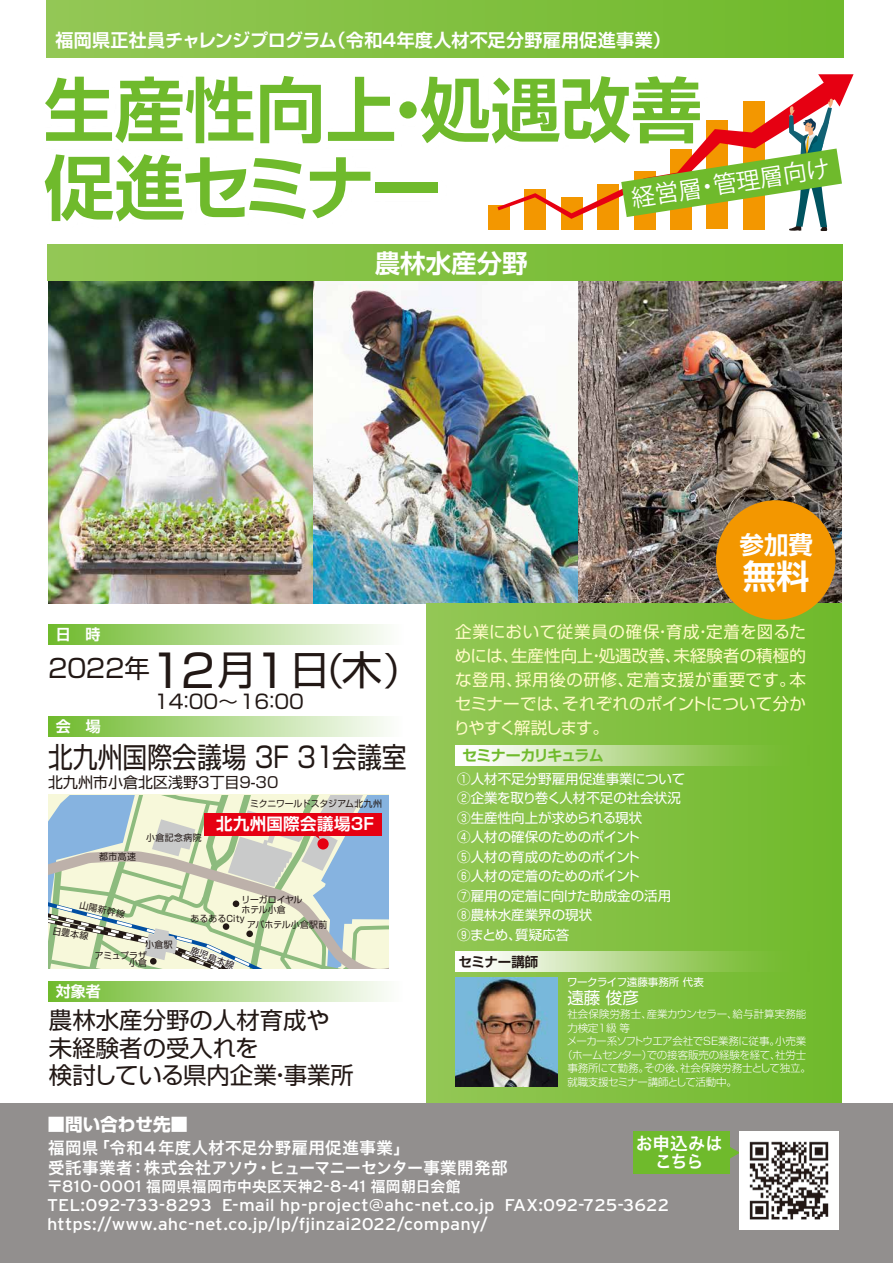
<style>
.page{position:relative;width:893px;height:1263px;background:#fff}
.page>*{position:absolute;margin:0;border:0;box-sizing:border-box;transform-origin:0 0}
.t1{font:700 70.5px/78px "Shin Go Pro De";color:#6fba2c}
.t2{font:45px "Shin Go Pro";color:#221815}
.t3{font:700 33.45px "Shin Go Pro De";color:#fff}
.t4{font:28.5px "Shin Go Pro";color:#221815;scale:.87 1}
.t5{font:700 25.5px "Shin Go Pro De";color:#fff}
.t6{font:25.5px "Shin Go Pro";letter-spacing:-.195em;color:#221815}
.t7{font:700 24.45px "Shin Go Pro De";color:#fff}
.t8{font:23.55px "Koz Go Pr 6 N";color:#fff}
.t9{font:23.4px/27.8px "Shin Go Pro";color:#221815}
.t10{font:19.5px "Shin Go Pro";color:#221815}
.t11{font:700 18px "Shin Go Pro De";letter-spacing:.01em;color:#fff}
.t12{font:700 17.55px "Shin Go Pro";color:#fff}
.t13{font:17.4px/18px "Hiragino Sans W6";color:#fff;text-align:center;scale:.95 1}
.t14{font:16.95px/19.4px "Interstate";letter-spacing:.005em;color:#fff;scale:1.08 1}
.t15{font:16.5px/24px "Shin Go Pro";letter-spacing:.015em;color:#fffbc7;text-align:justify}
.t16{font:16.5px/19.5px "Hiragino Sans W6";letter-spacing:.025em;color:#fff}
.t17{font:700 16.5px "Shin Go Pro De";letter-spacing:.015em;color:#fff}
.t18{font:16.5px "Shin Go Pro";color:#fff}
.t19{font:15px "Shin Go Pro";color:#221815}
.t20{font:700 15px "Shin Go Pro De";letter-spacing:-.04em;color:#6fba2c}
.t21{font:700 15px "Shin Go Pro De";color:#fff}
.t22{font:14.7px "Hiragino Sans W6";letter-spacing:.025em;color:#fff}
.t23{font:13.5px/19.5px "Shin Go Pro";color:#fff}
.t24{font:700 13.5px "Shin Go Pro De";color:#221815}
.t25{font:300 10.5px "Shin Go Pro";letter-spacing:-.02em;color:#fff}
.t26{font:300 10.5px "Shin Go Pro";letter-spacing:-.04em;color:#fff}
.t27{font:300 10.5px "Shin Go Pro";letter-spacing:.005em;color:#fff}
.t28{font:10.5px "Shin Go Pro";letter-spacing:-.035em;color:#fff}
.t29{font:9px "Shin Go Pro";letter-spacing:.015em;color:#221815}
.t30{font:9px/10.5px "Shin Go Pro";letter-spacing:-.01em;color:#221815}
.t31{font:9px/7.5px "Shin Go Pro";letter-spacing:-.005em;color:#221815;text-align:right}
.s1{font-size:40.2px}
.s2{font-size:37.5px}
.s3{font-size:16.35px}
.s4{font-family:"Interstate";font-size:16.5px}
.s5{font-size:17.55px}
</style>
<div class="page">
<img style="left:313px;top:281px;width:529px;height:323px">
<img style="left:48px;top:317px;width:265px;height:287px">
<div style="left:426px;top:604px;width:416px;height:513px;background:linear-gradient(to right,#94c756,#6fba2b)"></div>
<div style="left:0;top:1103px;width:893px;height:160px;background:#928f8e"></div>
<div style="left:49px;top:624px;width:355px;height:20px;background:linear-gradient(to right,#6fba2c,#fefefe)"></div>
<div style="left:49px;top:716px;width:355px;height:21px;background:linear-gradient(to right,#6fba2c,#fefefe)"></div>
<svg style="left:455px;top:746px;width:356px;height:20px;background:#b5d98e"></svg>
<svg style="left:455px;top:951px;width:356px;height:20px;background:#b5d98e"></svg>
<div style="left:49px;top:981px;width:355px;height:20px;background:linear-gradient(to right,#6fba2c,#fefefe)"></div>
<img style="left:455px;top:977px;width:103px;height:109px">
<img style="left:47px;top:205px;width:664px;height:112px">
<div style="left:46px;top:0;width:798px;height:58px;background:linear-gradient(to right,#94c756,#6fba2b)"></div>
<div style="left:489px;top:205px;width:21px;height:24px;background:#f39700"></div>
<div style="left:525px;top:189px;width:21px;height:40px;background:#f39700"></div>
<div style="left:561px;top:197px;width:21px;height:32px;background:#f39700"></div>
<div style="left:598px;top:184px;width:21px;height:45px;background:#f39700"></div>
<div style="left:48px;top:244px;width:794px;height:37px;background:linear-gradient(to right,#94c756,#6fba2b)"></div>
<svg style="left:497px;top:184px;width:124px;height:35px"></svg>
<div style="left:716px;top:500px;width:119px;height:120px;background:#f39700;border-radius:50%"></div>
<div style="left:633px;top:1131px;width:96px;height:42px;background:#6fba2c"></div>
<svg style="left:729px;top:1146px;width:11px;height:13px"></svg>
<svg style="left:49px;top:795px;width:339px;height:173px;background:#c9c6bb"></svg>
<svg style="left:621px;top:74px;width:232px;height:157px"></svg>
<img style="left:740px;top:1131px;width:98px;height:99px">
<h3 class="t11" style="left:56px;top:25px;width:617px">福岡県正社員チャレンジプログラム（令和4年度人材不足分野雇用促進事業）</h3>
<h1 class="t1" style="left:44px;top:63px;width:659px">生産性向上・処遇改善促進セミナー</h1>
<h3 class="t5" style="left:375px;top:242px;width:154px">農林水産分野</h3>
<h3 class="t8" style="left:630px;top:186px;width:202px;rotate:-9deg">経営層・管理層向け</h3>
<p class="t21" style="left:56px;top:622px;width:46px">日　時</p>
<h3 class="t6" style="left:45px;top:647px;width:106px">２０２2年</h3>
<p class="t21" style="left:56px;top:714px;width:46px">会　場</p>
<h2 class="t2" style="left:149px;top:633px;width:273px">12<span class="s1">月</span>1<span class="s1">日</span><span class="s2">（</span><span class="s1">木</span><span class="s2">）</span></h2>
<h3 class="t10" style="left:154px;top:685px;width:151px">14：00～16：00</h3>
<h3 class="t4" style="left:48px;top:734px;width:413px">北九州国際会議場 ３F 31会議室</h3>
<p class="t19" style="left:48px;top:770px;width:232px">北九州市小倉北区浅野3丁目9-30</p>
<p class="t29" style="left:99px;top:849px;width:38px">都市高速</p>
<p class="t29" style="left:146px;top:830px;width:57px">小倉記念病院</p>
<p class="t30" style="left:250px;top:797px;width:133px">ミクニワールドスタジアム北九州</p>
<p class="t17" style="left:216px;top:810px;width:159px">北九州国際会議場3F</p>
<p class="t29" style="left:82px;top:897px;width:48px;rotate:13deg">山陽新幹線</p>
<p class="t29" style="left:54px;top:923px;width:38px;rotate:10deg">日豊本線</p>
<p class="t29" style="left:146px;top:937px;width:29px">小倉駅</p>
<p class="t31" style="left:95px;top:951px;width:54px">アミュプラザ小倉</p>
<p class="t21" style="left:56px;top:978px;width:46px">対象者</p>
<p class="t30" style="left:242px;top:893px;width:62px">リーガロイヤルホテル小倉</p>
<p class="t29" style="left:190px;top:912px;width:56px">あるあるCity</p>
<p class="t29" style="left:247px;top:917px;width:82px">アパホテル小倉駅前</p>
<p class="t29" style="left:194px;top:943px;width:48px;rotate:21deg">鹿児島本線</p>
<h3 class="t9" style="left:49px;top:1003px;width:306px">農林水産分野の人材育成や未経験者の受入れを<br>検討している県内企業・事業所</h3>
<p class="t12" style="left:48px;top:1110px;width:142px">■問い合わせ先■</p>
<h3 class="t7" style="left:739px;top:524px;width:75px">参加費</h3>
<h3 class="t3" style="left:743px;top:549px;width:69px">無料</h3>
<p class="t15" style="left:454px;top:618px;width:354px">企業において従業員の確保・育成・定着を図るためには、生産性向上・処遇改善、未経験者の積極的な登用、採用後の研修、定着支援が重要です。本セミナーでは、それぞれのポイントについて分かりやすく解説します。</p>
<p class="t20" style="left:462px;top:743px;width:143px">セミナーカリキュラム</p>
<p class="t23" style="left:457px;top:767px;width:230px">①人材不足分野雇用促進事業について<br>②企業を取り巻く人材不足の社会状況<br>③生産性向上が求められる現状<br>④人材の確保のためのポイント<br>⑤人材の育成のためのポイント<br>⑥人材の定着のためのポイント<br>⑦雇用の定着に向けた助成金の活用<br>⑧農林水産業界の現状<br>⑨まとめ、質疑応答</p>
<p class="t24" style="left:458px;top:950px;width:81px">セミナー講師</p>
<p class="t28" style="left:567px;top:974px;width:138px">ワークライフ遠藤事務所 代表</p>
<p class="t18" style="left:567px;top:984px;width:73px">遠藤 俊彦</p>
<p class="t27" style="left:567px;top:1006px;width:241px">社会保険労務士、産業カウンセラー、給与計算実務能</p>
<p class="t25" style="left:567px;top:1019px;width:64px">力検定1級 等</p>
<p class="t26" style="left:567px;top:1033px;width:241px">メーカー系ソフトウエア会社でSE業務に従事。小売業</p>
<p class="t25" style="left:562px;top:1046px;width:246px">（ホームセンター）での接客販売の経験を経て、社労士</p>
<p class="t25" style="left:567px;top:1060px;width:245px">事務所にて勤務。その後、社会保険労務士として独立。</p>
<p class="t26" style="left:567px;top:1073px;width:171px">就職支援セミナー講師として活動中。</p>
<p class="t16" style="left:48px;top:1137px;width:477px">福岡県「令和４年度人材不足分野雇用促進事業」<br>受託事業者：株式会社<span class="s3">アソウ</span>・<span class="s3">ヒューマニーセンター</span>事業開発部　</p>
<p class="t22" style="left:47px;top:1173px;width:415px">〒<span class="s4">810-0001</span> 福岡県福岡市中央区天神<span class="s4">2-8-41</span> 福岡朝日会館</p>
<p class="t13" style="left:636px;top:1134px;width:92px">お<span class="s5">申込</span>みはこちら</p>
<p class="t14" style="left:47px;top:1195px;width:577px">TEL:092-733-8293 E-mail hp-project@ahc-net.co.jp FAX:092-725-3622 https://www.ahc-net.co.jp/lp/fjinzai2022/company/</p>
</div>
